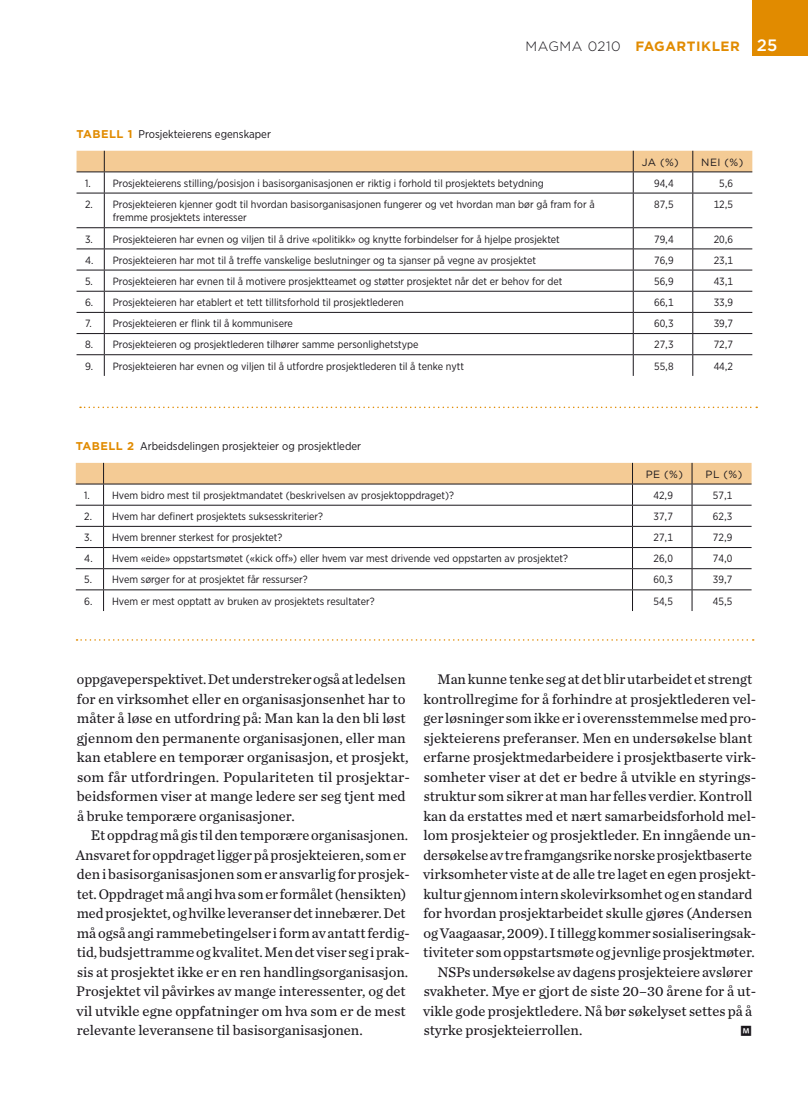
<style>
.page{position:relative;width:808px;height:1106px;background:#fff}
.page>*{position:absolute;margin:0;border:0;box-sizing:border-box;transform-origin:0 0}
.t1{font:14.55px/19.5px "Chronicle Text G2";color:#1a171c}
.t2{font:700 13.5px "Gotham";letter-spacing:.04em;color:#e18b00}
.t3{font:300 13.5px "Gotham";color:#1a171c}
.t4{font:12px "Whitney Index Black Square Bd";color:#1a171c}
.t5{font:11.25px "Gotham Narrow";color:#1a171c}
.t6{font:10.5px/13.5px "Gotham Narrow";color:#1a171c}
.t7{font:10.5px "Gotham";color:#1a171c}
.s1{font-family:"Gotham";font-weight:700;color:#e18b00}
.s2{font-weight:300;color:#1a171c}
.s3{font-weight:500;font-size:16.5px;color:#fff}
</style>
<div class="page">
<div style="left:753px;top:0;width:55px;height:55px;background:#e18b00"></div>
<hr style="left:104px;top:193px;width:1px;height:34px;background:#1a171c">
<hr style="left:633px;top:193px;width:1px;height:34px;background:#1a171c">
<hr style="left:692px;top:193px;width:1px;height:34px;background:#1a171c">
<hr style="left:633px;top:227px;width:60px;height:1px;background:#1a171c">
<hr style="left:693px;top:227px;width:59px;height:1px;background:#1a171c">
<hr style="left:633px;top:248px;width:60px;height:1px;background:#1a171c">
<hr style="left:693px;top:248px;width:59px;height:1px;background:#1a171c">
<hr style="left:104px;top:270px;width:529px;height:1px;background:#1a171c">
<hr style="left:633px;top:270px;width:60px;height:1px;background:#1a171c">
<hr style="left:693px;top:270px;width:59px;height:1px;background:#1a171c">
<hr style="left:104px;top:291px;width:529px;height:1px;background:#1a171c">
<hr style="left:633px;top:291px;width:60px;height:1px;background:#1a171c">
<hr style="left:693px;top:291px;width:59px;height:1px;background:#1a171c">
<hr style="left:104px;top:312px;width:529px;height:1px;background:#1a171c">
<hr style="left:633px;top:312px;width:60px;height:1px;background:#1a171c">
<hr style="left:693px;top:312px;width:59px;height:1px;background:#1a171c">
<hr style="left:104px;top:333px;width:529px;height:1px;background:#1a171c">
<hr style="left:633px;top:333px;width:60px;height:1px;background:#1a171c">
<hr style="left:693px;top:333px;width:59px;height:1px;background:#1a171c">
<hr style="left:104px;top:354px;width:529px;height:1px;background:#1a171c">
<hr style="left:633px;top:354px;width:60px;height:1px;background:#1a171c">
<hr style="left:693px;top:354px;width:59px;height:1px;background:#1a171c">
<svg style="left:692px;top:228px;width:1px;height:148px"></svg>
<hr style="left:104px;top:227px;width:529px;height:1px;background:#1a171c">
<svg style="left:77px;top:227px;width:28px;height:149px"></svg>
<svg style="left:633px;top:228px;width:1px;height:148px"></svg>
<hr style="left:104px;top:248px;width:529px;height:1px;background:#1a171c">
<svg style="left:77px;top:151px;width:675px;height:43px"></svg>
<hr style="left:104px;top:171px;width:529px;height:1px;background:#1a171c">
<hr style="left:633px;top:171px;width:60px;height:1px;background:#1a171c">
<hr style="left:693px;top:171px;width:59px;height:1px;background:#1a171c">
<svg style="left:76px;top:463px;width:675px;height:148px"></svg>
<svg style="left:77px;top:639px;width:677px;height:1px"></svg>
<svg style="left:80px;top:406px;width:677px;height:2px"></svg>
<p class="t5" style="left:77px;top:127px;width:196px"><span class="s1">TABELL 1</span> Prosjekteierens egenskaper</p>
<p class="t3" style="left:521px;top:38px;width:10px">MAGMA</p>
<p class="t2" style="left:588px;top:37px;width:191px"><span class="s2">0210</span> FAGARTIKLER <span class="s3">25</span></p>
<p class="t7" style="left:642px;top:155px;width:38px">Ja (%)</p>
<p class="t7" style="left:701px;top:155px;width:43px">N ei (%)</p>
<p class="t6" style="left:85px;top:176px;width:460px">1. Prosjekteierens stilling/posisjon i basisorganisasjonen er riktig i forhold til prosjektets betydning</p>
<p class="t6" style="left:654px;top:176px;width:21px">94,4</p>
<p class="t6" style="left:719px;top:176px;width:15px">5,6</p>
<p class="t6" style="left:113px;top:197px;width:483px;text-indent:-28px">2. Prosjekteieren kjenner godt til hvordan basisorganisasjonen fungerer og vet hvordan man bør gå fram for å fremme prosjektets interesser</p>
<p class="t6" style="left:654px;top:197px;width:21px">87,5</p>
<p class="t6" style="left:714px;top:197px;width:21px">12,5</p>
<p class="t6" style="left:85px;top:232px;width:476px">3. Prosjekteieren har evnen og viljen til å drive «politikk» og knytte forbindelser for å hjelpe prosjektet</p>
<p class="t6" style="left:654px;top:232px;width:21px">79,4</p>
<p class="t6" style="left:714px;top:232px;width:21px">20,6</p>
<p class="t6" style="left:85px;top:253px;width:452px">4. Prosjekteieren har mot til å trefe vanskelige beslutninger og ta sjanser på vegne av prosjektet</p>
<p class="t6" style="left:654px;top:253px;width:21px">76,9</p>
<p class="t6" style="left:714px;top:253px;width:21px">23,1</p>
<p class="t6" style="left:85px;top:274px;width:479px">5. Prosjekteieren har evnen til å motivere prosjektteamet og støtter prosjektet når det er behov for det</p>
<p class="t6" style="left:654px;top:274px;width:21px">56,9</p>
<p class="t6" style="left:714px;top:274px;width:21px">43,1</p>
<p class="t6" style="left:85px;top:295px;width:320px">6. Prosjekteieren har etablert et tett tillitsforhold til prosjektlederen</p>
<p class="t6" style="left:654px;top:295px;width:21px">66,1</p>
<p class="t6" style="left:714px;top:295px;width:21px">33,9</p>
<p class="t6" style="left:85px;top:316px;width:209px">7. Prosjekteieren er flink til å kommunisere</p>
<p class="t6" style="left:654px;top:316px;width:21px">60,3</p>
<p class="t6" style="left:714px;top:316px;width:21px">39,7</p>
<p class="t6" style="left:85px;top:338px;width:335px">8. Prosjekteieren og prosjektlederen tilhører samme personlighetstype</p>
<p class="t6" style="left:654px;top:338px;width:21px">27,3</p>
<p class="t6" style="left:714px;top:338px;width:21px">72,7</p>
<p class="t6" style="left:85px;top:359px;width:380px">9. Prosjekteieren har evnen og viljen til å utfordre prosjektlederen til å tenke nytt</p>
<p class="t6" style="left:654px;top:359px;width:21px">55,8</p>
<p class="t6" style="left:714px;top:359px;width:21px">44,2</p>
<p class="t5" style="left:76px;top:439px;width:287px"><span class="s1">TABELL 2</span> Arbeidsdelingen prosjekteier og prosjektleder</p>
<p class="t7" style="left:646px;top:467px;width:6px">PE</p>
<p class="t7" style="left:664px;top:467px;width:20px">(%)</p>
<p class="t7" style="left:706px;top:467px;width:6px">PL</p>
<p class="t7" style="left:723px;top:467px;width:20px">(%)</p>
<p class="t6" style="left:84px;top:488px;width:371px">1. Hvem bidro mest til prosjektmandatet (beskrivelsen av prosjektoppdraget)?</p>
<p class="t6" style="left:653px;top:488px;width:21px">42,9</p>
<p class="t6" style="left:713px;top:488px;width:21px">57,1</p>
<p class="t6" style="left:84px;top:509px;width:240px">2. Hvem har definert prosjektets suksesskriterier?</p>
<p class="t6" style="left:653px;top:509px;width:21px">37,7</p>
<p class="t6" style="left:713px;top:509px;width:21px">62,3</p>
<p class="t6" style="left:84px;top:530px;width:200px">3. Hvem brenner sterkest for prosjektet?</p>
<p class="t6" style="left:653px;top:530px;width:21px">27,1</p>
<p class="t6" style="left:713px;top:530px;width:21px">72,9</p>
<p class="t6" style="left:84px;top:551px;width:485px">4. Hvem «eide» oppstartsmøtet («kick off») eller hvem var mest drivende ved oppstarten av prosjektet?</p>
<p class="t6" style="left:653px;top:551px;width:21px">26,0</p>
<p class="t6" style="left:713px;top:551px;width:21px">74,0</p>
<p class="t6" style="left:84px;top:573px;width:225px">5. Hvem sørger for at prosjektet får ressurser?</p>
<p class="t6" style="left:653px;top:573px;width:21px">60,3</p>
<p class="t6" style="left:713px;top:573px;width:21px">39,7</p>
<p class="t6" style="left:84px;top:594px;width:292px">6. Hvem er mest opptatt av bruken av prosjektets resultater?</p>
<p class="t6" style="left:653px;top:594px;width:21px">54,5</p>
<p class="t6" style="left:713px;top:594px;width:21px">45,5</p>
<p class="t1" style="left:77px;top:669px;width:333px">oppgaveperspektivet. Det understreker også at ledelsen for en virksomhet eller en organisasjonsenhet har to måter å løse en utfordring på: Man kan la den bli løst gjennom den permanente organisasjonen, eller man kan etablere en temporær organisasjon, et prosjekt, som får utfordringen. Populariteten til prosjektar&shy;beidsformen viser at mange ledere ser seg tjent med å bruke temporære organisasjoner.</p>
<p class="t1" style="left:76px;top:825px;width:335px;text-indent:15px">Et oppdrag må gis til den temporære organisasjonen.<br>Ansvaret for oppdraget ligger på prosjekteieren, som er den i basisorganisasjonen som er ansvarlig for prosjek&shy;tet. Oppdraget må angi hva som er formålet (hensikten) med prosjektet, og hvilke leveranser det innebærer. Det må også angi rammebetingelser i form av antatt ferdig&shy;tid, budsjettramme og kvalitet. Men det viser seg i prak&shy;sis at prosjektet ikke er en ren handlingsorganisasjon.<br>Prosjektet vil påvirkes av mange interessenter, og det vil utvikle egne oppfatninger om hva som er de mest relevante leveransene til basisorganisasjonen.</p>
<p class="t1" style="left:437px;top:669px;width:316px">Man kunne tenke seg at det blir utarbeidet et strengt</p>
<p class="t1" style="left:423px;top:688px;width:333px">kontrollregime for å forhindre at prosjektlederen vel-</p>
<p class="t1" style="left:424px;top:708px;width:333px">ger løsninger som ikke er i overensstemmelse med pro-</p>
<p class="t1" style="left:424px;top:727px;width:330px">sjekteierens preferanser. Men en undersøkelse blant</p>
<p class="t1" style="left:423px;top:747px;width:333px">erfarne prosjektmedarbeidere i prosjektbaserte virk-</p>
<p class="t1" style="left:424px;top:766px;width:332px">somheter viser at det er bedre å utvikle en styrings-</p>
<p class="t1" style="left:424px;top:786px;width:330px">struktur som sikrer at man har felles verdier. Kontroll</p>
<p class="t1" style="left:423px;top:805px;width:333px">kan da erstattes med et nært samarbeidsforhold mel-</p>
<p class="t1" style="left:423px;top:825px;width:333px">lom prosjekteier og prosjektleder. En inngående un-</p>
<p class="t1" style="left:423px;top:844px;width:330px">dersøkelse av tre framgangsrike norske prosjektbaserte</p>
<p class="t1" style="left:423px;top:864px;width:333px">virksomheter viste at de alle tre laget en egen prosjekt-</p>
<p class="t1" style="left:423px;top:883px;width:330px">kultur gjennom intern skolevirksomhet og en standard</p>
<p class="t1" style="left:423px;top:903px;width:330px">for hvordan prosjektarbeidet skulle gjøres (Andersen</p>
<p class="t1" style="left:423px;top:922px;width:333px">og Vaagaasar, 2009). I tillegg kommer sosialiseringsak-</p>
<p class="t1" style="left:423px;top:942px;width:333px">tiviteter som oppstartsmøte og jevnlige prosjektmøter.</p>
<p class="t1" style="left:438px;top:961px;width:317px">NSPs undersøkelse av dagens prosjekteiere avslører</p>
<p class="t1" style="left:424px;top:981px;width:332px">svakheter. Mye er gjort de siste 20–30 årene for å ut-</p>
<p class="t1" style="left:423px;top:1000px;width:331px">vikle gode prosjektledere. Nå bør søkelyset settes på å</p>
<p class="t1" style="left:424px;top:1020px;width:160px">styrke prosjekteierrollen.</p>
<p class="t4" style="left:740px;top:1025px;width:14px">m</p>
</div>
